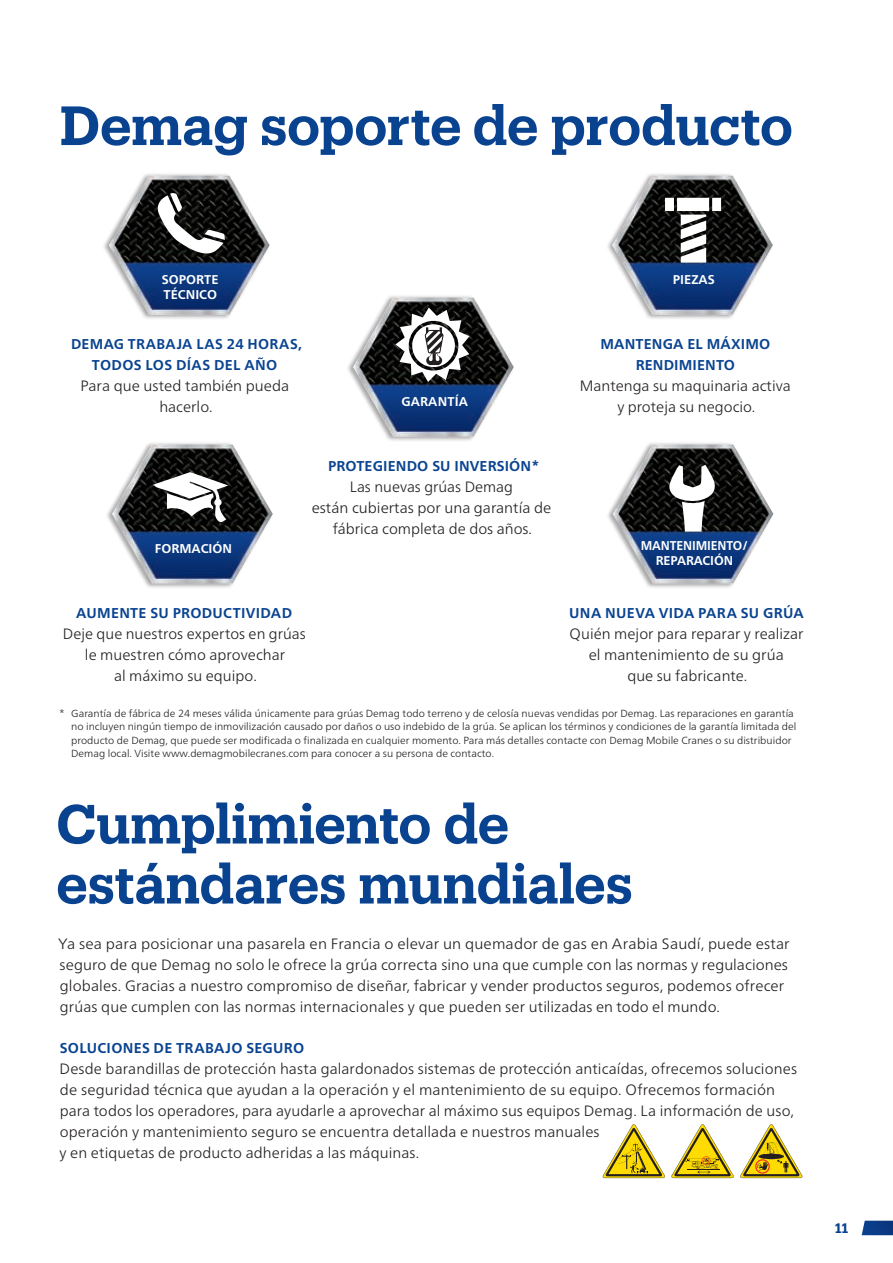
<style>
.page{position:relative;width:893px;height:1263px;background:#fff}
.page>*{position:absolute;margin:0;border:0;box-sizing:border-box;transform-origin:0 0}
.t1{font:600 54px/60px "Produkt";letter-spacing:-.005em;color:#094390}
.t2{font:300 15px/21px "Frutiger Neue LTW1 G";letter-spacing:.005em;color:#231f20;text-align:center}
.t3{font:700 14.25px/21px "Frutiger Neue LTW1 G";letter-spacing:.02em;color:#094390;text-align:center}
.t4{font:600 13.5px "Produkt";color:#094390}
.t5{font:700 12.75px/15px "Frutiger Neue LTW1 G";color:#fff}
.t6{font:700 12.75px/15px "Frutiger Neue LTW1 G";color:#fff;text-align:center;scale:.95 1}
.t7{font:300 10.35px/13.5px "Frutiger Neue LTW1 G";color:#231f20}
</style>
<div class="page">
<svg style="left:862px;top:1221px;width:31px;height:14px"></svg>
<svg style="left:740px;top:1124px;width:63px;height:55px"></svg>
<svg style="left:602px;top:1124px;width:132px;height:55px"></svg>
<div style="left:102px;top:173px;width:168px;height:147px;background:#231f20;opacity:.4"></div>
<img style="left:109px;top:175px;width:161px;height:140px">
<svg style="left:157px;top:193px;width:68px;height:61px"></svg>
<div style="left:106px;top:441px;width:167px;height:148px;background:#231f20;opacity:.4"></div>
<img style="left:112px;top:444px;width:161px;height:139px">
<svg style="left:153px;top:472px;width:75px;height:50px"></svg>
<div style="left:606px;top:441px;width:168px;height:148px;background:#231f20;opacity:.4"></div>
<img style="left:612px;top:444px;width:161px;height:139px">
<svg style="left:668px;top:465px;width:47px;height:67px"></svg>
<div style="left:606px;top:173px;width:167px;height:147px;background:#231f20;opacity:.4"></div>
<img style="left:612px;top:175px;width:161px;height:140px">
<svg style="left:665px;top:198px;width:56px;height:65px"></svg>
<div style="left:346px;top:295px;width:168px;height:147px;background:#231f20;opacity:.4"></div>
<img style="left:353px;top:297px;width:161px;height:140px">
<svg style="left:395px;top:307px;width:74px;height:75px"></svg>
<h1 class="t1" style="left:60px;top:92px;width:734px">Demag soporte de producto</h1>
<p class="t5" style="left:162px;top:271px;width:58px">SOPORTE<br>TÉCNICO</p>
<p class="t3" style="left:71px;top:333px;width:232px">DEMAG TRABAJA LAS 24 HORAS,<br>TODOS LOS DÍAS DEL AÑO</p>
<p class="t2" style="left:80px;top:374px;width:210px">Para que usted también pueda hacerlo.</p>
<p class="t5" style="left:401px;top:393px;width:68px">GARANTÍA</p>
<p class="t5" style="left:155px;top:540px;width:79px">FORMACIÓN</p>
<p class="t3" style="left:328px;top:455px;width:213px">PROTEGIENDO SU INVERSIÓN*</p>
<p class="t2" style="left:312px;top:475px;width:241px">Las nuevas grúas Demag<br>están cubiertas por una garantía de fábrica completa de dos años.</p>
<p class="t3" style="left:76px;top:601px;width:217px">AUMENTE SU PRODUCTIVIDAD</p>
<p class="t2" style="left:63px;top:622px;width:244px">Deje que nuestros expertos en grúas le muestren cómo aprovechar<br>al máximo su equipo.</p>
<p class="t5" style="left:673px;top:271px;width:43px">PIEZAS</p>
<p class="t3" style="left:600px;top:333px;width:171px">MANTENGA EL MÁXIMO<br>RENDIMIENTO</p>
<p class="t2" style="left:580px;top:374px;width:213px">Mantenga su maquinaria activa y proteja su negocio.</p>
<p class="t6" style="left:641px;top:538px;width:115px">MANTENIMIENTO/<br>REPARACIÓN</p>
<p class="t3" style="left:569px;top:601px;width:236px">UNA NUEVA VIDA PARA SU GRÚA</p>
<p class="t2" style="left:570px;top:622px;width:235px">Quién mejor para reparar y realizar el mantenimiento de su grúa<br>que su fabricante.</p>
<p class="t7" style="left:71px;top:706px;width:727px;text-indent:-12px">* Garantía de fábrica de 24 meses válida únicamente para grúas Demag todo terreno y de celosía nuevas vendidas por Demag. Las reparaciones en garantía no incluyen ningún tiempo de inmovilización causado por daños o uso indebido de la grúa. Se aplican los términos y condiciones de la garantía limitada del producto de Demag, que puede ser modificada o finalizada en cualquier momento. Para más detalles contacte con Demag Mobile Cranes o su distribuidor Demag local. Visite www.demagmobilecranes.com para conocer a su persona de contacto.</p>
<h1 class="t1" style="left:56px;top:791px;width:578px">Cumplimiento de estándares mundiales</h1>
<p class="t2" style="left:58px;top:932px;width:733px;text-align:left">Ya sea para posicionar una pasarela en Francia o elevar un quemador de gas en Arabia Saudí, puede estar seguro de que Demag no solo le ofrece la grúa correcta sino una que cumple con las normas y regulaciones globales. Gracias a nuestro compromiso de diseñar, fabricar y vender productos seguros, podemos ofrecer grúas que cumplen con las normas internacionales y que pueden ser utilizadas en todo el mundo.</p>
<p class="t3" style="left:60px;top:1037px;width:246px">SOLUCIONES DE TRABAJO SEGURO</p>
<p class="t2" style="left:60px;top:1057px;width:739px;text-align:left">Desde barandillas de protección hasta galardonados sistemas de protección anticaídas, ofrecemos soluciones de seguridad técnica que ayudan a la operación y el mantenimiento de su equipo. Ofrecemos formación para todos los operadores, para ayudarle a aprovechar al máximo sus equipos Demag. La información de uso, operación y mantenimiento seguro se encuentra detallada e nuestros manuales<br>y en etiquetas de producto adheridas a las máquinas.</p>
<p class="t4" style="left:835px;top:1219px;width:15px">11</p>
</div>
